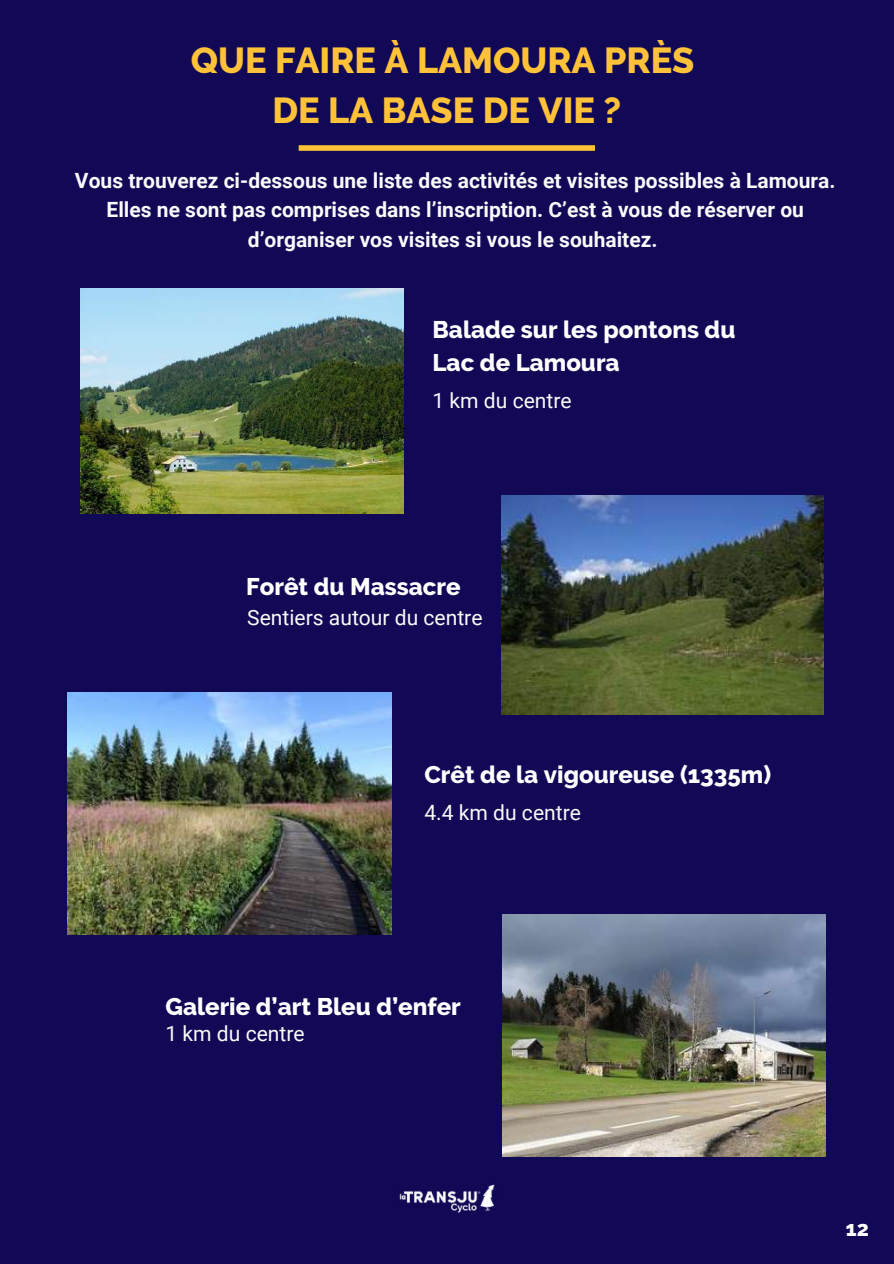
<style>
.page{position:relative;width:894px;height:1264px;background:#fff}
.page>*{position:absolute;margin:0;border:0;box-sizing:border-box;transform-origin:0 0}
.t1{font:800 36px/49.5px "Raleway";color:#ffc238;text-align:center}
.t2{font:800 24px/32.7px "Raleway";color:#fff}
.t3{font:700 21px/29.2px "Roboto";color:#fafafa;text-align:center}
.t4{font:21px "Roboto";color:#fafafa}
.t5{font:800 21px "Raleway";color:#fff}
</style>
<div class="page">
<div style="left:0;top:0;width:893px;height:1263px;background:#110856"></div>
<div style="left:298px;top:145px;width:296px;height:6px;background:#ffc238"></div>
<img style="left:399px;top:1184px;width:96px;height:29px">
<img style="left:81px;top:288px;width:322px;height:225px">
<img style="left:501px;top:496px;width:322px;height:218px">
<img style="left:68px;top:692px;width:323px;height:242px">
<img style="left:502px;top:914px;width:323px;height:242px">
<h1 class="t1" style="left:191px;top:36px;width:505px">QUE FAIRE À LAMOURA PRÈS<br>DE LA BASE DE VIE ?</h1>
<p class="t3" style="left:75px;top:166px;width:762px">Vous trouverez ci-dessous une liste des activités et visites possibles à Lamoura.<br>Elles ne sont pas comprises dans l’inscription. C’est à vous de réserver ou d’organiser vos visites si vous le souhaitez.</p>
<p class="t2" style="left:432px;top:313px;width:304px">Balade sur les pontons du<br>Lac de Lamoura</p>
<p class="t4" style="left:432px;top:388px;width:141px">1 km du centre</p>
<p class="t2" style="left:246px;top:570px;width:216px">Forêt du Massacre</p>
<p class="t4" style="left:247px;top:605px;width:237px">Sentiers autour du centre</p>
<p class="t2" style="left:424px;top:758px;width:348px">Crêt de la vigoureuse (1335m)</p>
<p class="t4" style="left:424px;top:801px;width:158px">4.4 km du centre</p>
<p class="t2" style="left:165px;top:989px;width:297px">Galerie d’art Bleu d’enfer</p>
<p class="t4" style="left:165px;top:1021px;width:141px">1 km du centre</p>
<p class="t5" style="left:845px;top:1215px;width:25px">12</p>
</div>
